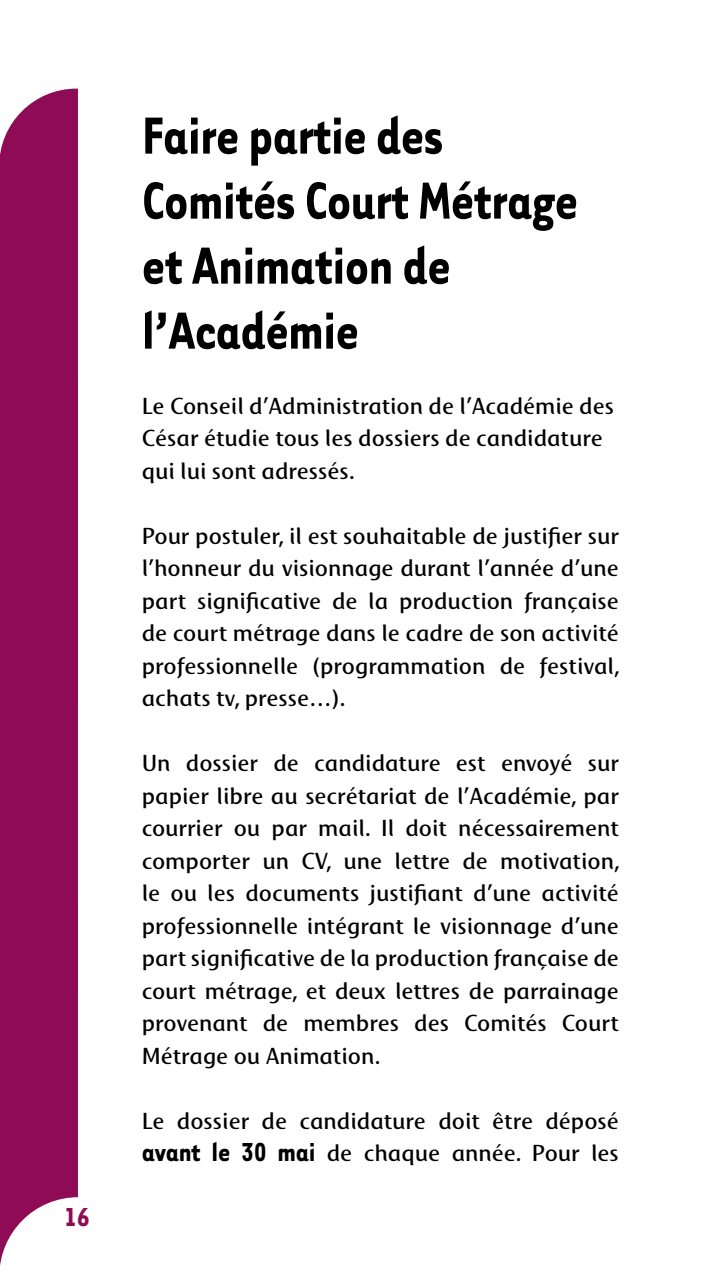
<style>
.page{position:relative;width:709px;height:1276px;background:#fff}
.page>*{position:absolute;margin:0;border:0;box-sizing:border-box;transform-origin:0 0}
.t1{font:700 60px/65px "Tarzana Narrow";letter-spacing:-.01em;color:#000;scale:.95 1}
.t2{font:700 30px "Tarzana Narrow";color:#8e0b56}
.t3{font:22.5px/32.5px "Mosquito";color:#000}
.s1{font-family:"Tarzana Narrow";font-weight:700;font-size:30px}
</style>
<div class="page">
<div style="left:0;top:89px;width:78px;height:290px;background:#8e0b56"></div>
<div style="left:0;top:379px;width:78px;height:522px;background:#8e0b56"></div>
<svg style="left:0;top:901px;width:78px;height:365px;background:#9e2e6e"></svg>
<h2 class="t2" style="left:64px;top:1198px;width:28px">16</h2>
<h1 class="t1" style="left:142px;top:100px;width:460px">Faire partie des<br>Comités Court Métrage et Animation de l’Académie</h1>
<p class="t3" style="left:142px;top:389px;width:474px">Le Conseil d’Administration de l’Académie des<br>César étudie tous les dossiers de candidature qui lui sont adressés.</p>
<p class="t3" style="left:142px;top:519px;width:480px;text-align:justify">Pour postuler, il est souhaitable de justifier sur l’honneur du visionnage durant l’année d’une part significative de la production française de court métrage dans le cadre de son activité professionnelle (programmation de festival, achats tv, presse…).</p>
<p class="t3" style="left:142px;top:746px;width:480px;text-align:justify">Un dossier de candidature est envoyé sur papier libre au secrétariat de l’Académie, par courrier ou par mail. Il doit nécessairement comporter un CV, une lettre de motivation, le ou les documents justifiant d’une activité professionnelle intégrant le visionnage d’une part significative de la production française de court métrage, et deux lettres de parrainage provenant de membres des Comités Court Métrage ou Animation.</p>
<p class="t3" style="left:142px;top:1104px;width:478px">Le dossier de candidature doit être déposé <span class="s1">avant le 30 mai</span> de chaque année. Pour les</p>
</div>
